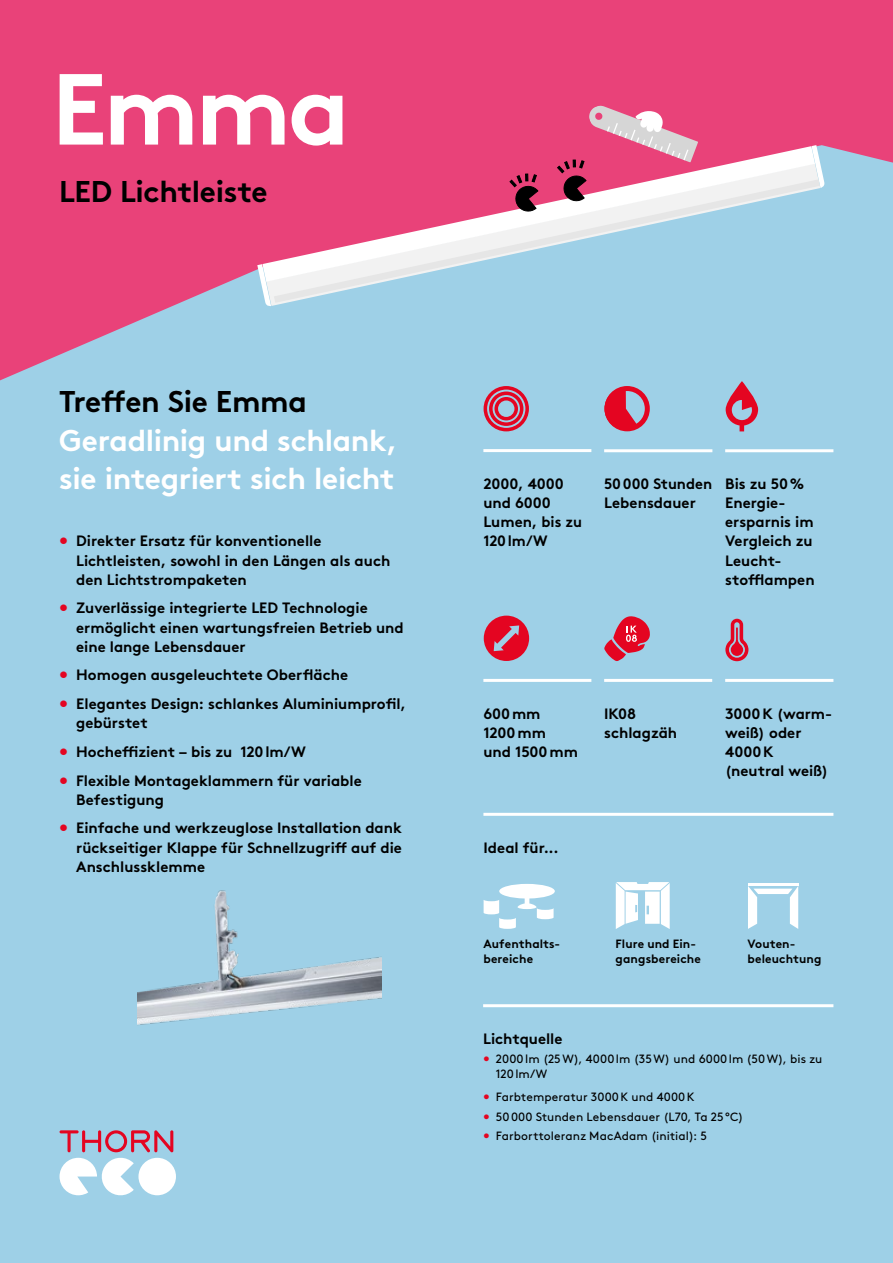
<style>
.page{position:relative;width:893px;height:1263px;background:#9ed0e7}
.page>*{position:absolute;margin:0;border:0;box-sizing:border-box;transform-origin:0 0}
.t1{font:700 100.65px "Brown";color:#fff}
.t2{font:700 30px/38.2px "Brown";letter-spacing:-.01em;color:#fff}
.t3{font:700 30px "Brown";letter-spacing:-.01em;color:#000}
.t4{font:700 15px/19.2px "Brown";color:#000}
.t5{font:12px/14.9px "Brown";letter-spacing:.01em;color:#000}
.t6{font:700 12px/14.9px "Brown";letter-spacing:.005em;color:#000}
.s1{color:#e40521}
</style>
<div class="page">
<svg style="left:0;top:0;width:893px;height:380px;fill:#e94279"></svg>
<hr style="left:483px;top:1004px;width:350px;height:3px;background:#fff">
<hr style="left:483px;top:813px;width:350px;height:3px;background:#fff">
<hr style="left:725px;top:449px;width:108px;height:3px;background:#fff">
<hr style="left:604px;top:449px;width:108px;height:3px;background:#fff">
<hr style="left:604px;top:679px;width:108px;height:3px;background:#fff">
<hr style="left:483px;top:449px;width:108px;height:3px;background:#fff">
<hr style="left:483px;top:679px;width:108px;height:3px;background:#fff">
<svg style="left:726px;top:381px;width:32px;height:50px"></svg>
<svg style="left:484px;top:386px;width:45px;height:45px"></svg>
<svg style="left:605px;top:387px;width:33px;height:43px"></svg>
<div style="left:604px;top:386px;width:46px;height:45px;border:5px solid #e40521;border-radius:50%"></div>
<svg style="left:484px;top:616px;width:45px;height:45px"></svg>
<svg style="left:604px;top:616px;width:46px;height:45px"></svg>
<svg style="left:484px;top:884px;width:71px;height:45px"></svg>
<svg style="left:616px;top:882px;width:54px;height:47px"></svg>
<svg style="left:748px;top:886px;width:50px;height:43px"></svg>
<hr style="left:748px;top:884px;width:50px;height:2px;background:#fff">
<hr style="left:725px;top:679px;width:108px;height:3px;background:#fff">
<svg style="left:725px;top:619px;width:23px;height:42px"></svg>
<svg style="left:811px;top:145px;width:14px;height:43px"></svg>
<svg style="left:257px;top:264px;width:14px;height:43px"></svg>
<svg style="left:266px;top:163px;width:554px;height:143px"></svg>
<svg style="left:274px;top:179px;width:546px;height:124px"></svg>
<svg style="left:262px;top:146px;width:553px;height:136px"></svg>
<svg style="left:510px;top:174px;width:28px;height:39px"></svg>
<svg style="left:557px;top:104px;width:141px;height:98px;background:#e17b9d"></svg>
<img style="left:137px;top:890px;width:244px;height:135px">
<div style="left:138px;top:1158px;width:38px;height:37px;background:#fff;border-radius:50%"></div>
<svg style="left:60px;top:1130px;width:113px;height:65px"></svg>
<h1 class="t1" style="left:52px;top:28px;width:300px">Emma</h1>
<h2 class="t3" style="left:59px;top:167px;width:210px">LED Lichtleiste</h2>
<h2 class="t3" style="left:59px;top:378px;width:249px">Treffen Sie Emma</h2>
<h2 class="t2" style="left:59px;top:418px;width:340px">Geradlinig und schlank, sie integriert sich leicht</h2>
<p class="t4" style="left:76px;top:530px;width:316px;text-indent:-17px"><span class="s1">•</span> Direkter Ersatz für konventionelle<br>Lichtleisten, sowohl in den Längen als auch den Lichtstrompaketen</p>
<p class="t4" style="left:76px;top:597px;width:329px;text-indent:-17px"><span class="s1">•</span> Zuverlässige integrierte LED Technologie ermöglicht einen wartungsfreien Betrieb und eine lange Lebensdauer</p>
<p class="t4" style="left:59px;top:664px;width:290px"><span class="s1">•</span> Homogen ausgeleuchtete Oberfläche</p>
<p class="t4" style="left:76px;top:693px;width:331px;text-indent:-17px"><span class="s1">•</span> Elegantes Design: schlankes Aluminiumprofil, gebürstet</p>
<p class="t4" style="left:59px;top:740px;width:248px"><span class="s1">•</span> Hocheffizient – bis zu 120lm/W</p>
<p class="t4" style="left:76px;top:769px;width:287px;text-indent:-17px"><span class="s1">•</span> Flexible Montageklammern für variable<br>Befestigung</p>
<p class="t4" style="left:76px;top:817px;width:327px;text-align:justify;text-indent:-17px"><span class="s1">•</span> Einfache und werkzeuglose Installation dank rückseitiger Klappe für Schnellzugriff auf die Anschlussklemme</p>
<p class="t4" style="left:483px;top:473px;width:100px">2000, 4000 und 6000<br>Lumen, bis zu<br>120lm/W</p>
<p class="t4" style="left:725px;top:473px;width:91px">Bis zu 50%<br>Energie&shy;ersparnis im<br>Vergleich zu<br>Leucht&shy;stofflampen</p>
<p class="t4" style="left:604px;top:473px;width:110px">50000 Stunden<br>Lebensdauer</p>
<p class="t4" style="left:483px;top:702px;width:96px">600mm<br>1200mm<br>und 1500mm</p>
<p class="t4" style="left:604px;top:702px;width:75px">IK08 schlagzäh</p>
<p class="t4" style="left:483px;top:836px;width:77px">Ideal für...</p>
<p class="t4" style="left:725px;top:702px;width:106px">3000K (warm&shy;weiß) oder<br>4000K (neutral weiß)</p>
<p class="t6" style="left:483px;top:935px;width:77px">Aufenthalts&shy;bereiche</p>
<p class="t6" style="left:616px;top:935px;width:87px">Flure und Ein&shy;gangsbereiche</p>
<p class="t6" style="left:748px;top:935px;width:75px">Vouten&shy;beleuchtung</p>
<p class="t4" style="left:483px;top:1027px;width:81px">Lichtquelle</p>
<p class="t5" style="left:496px;top:1050px;width:328px;text-indent:-13px"><span class="s1">•</span> 2000lm (25W), 4000lm (35W) und 6000lm (50W), bis zu<br>120lm/W</p>
<p class="t5" style="left:483px;top:1089px;width:213px"><span class="s1">•</span> Farbtemperatur 3000K und 4000K</p>
<p class="t5" style="left:483px;top:1108px;width:262px"><span class="s1">•</span> 50000 Stunden Lebensdauer (L70, Ta 25°C)</p>
<p class="t5" style="left:483px;top:1127px;width:226px"><span class="s1">•</span> Farborttoleranz MacAdam (initial): 5</p>
</div>
